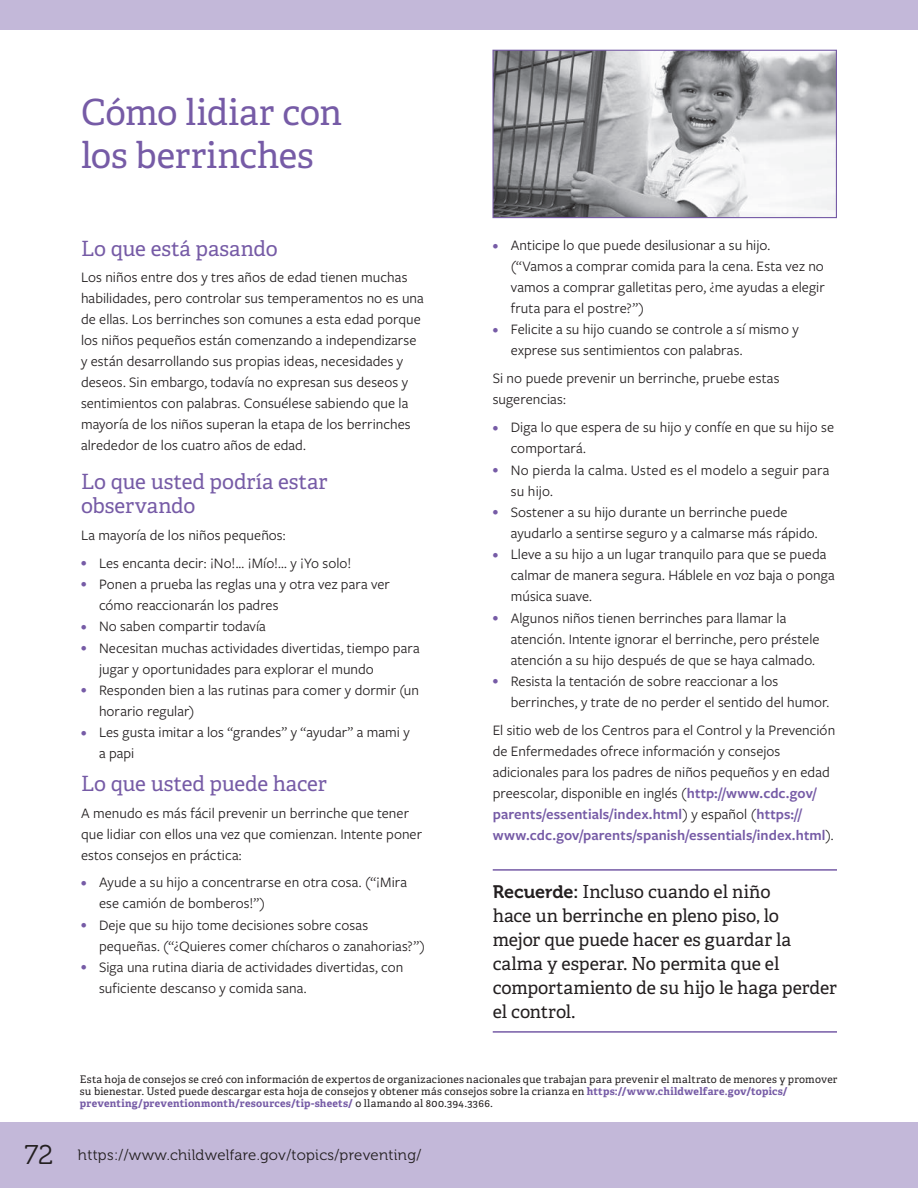
<style>
.page{position:relative;width:918px;height:1188px;background:#fff}
.page>*{position:absolute;margin:0;border:0;box-sizing:border-box;transform-origin:0 0}
.t1{font:36px/43.2px "Adelle";letter-spacing:-.005em;color:#765ba6}
.t2{font:21px "Adelle";letter-spacing:-.005em;color:#765ba6}
.t3{font:21px/24px "Adelle PE";letter-spacing:-.005em;color:#765ba6}
.t4{font:18px/24px "Adelle";letter-spacing:-.005em;color:#231f20}
.t5{font:15px/21px "Freight Sans Pro";letter-spacing:.005em;color:#231f20}
.t6{font:15px "Museo 300";letter-spacing:.02em;color:#231f20}
.t7{font:10.5px/12px "Adelle";letter-spacing:.02em;color:#231f20}
.s1{font-size:12px;color:#765ba6}
.s2{font-weight:600;color:#765ba6}
.s3{font-family:"Museo 700"}
.s4{font-weight:700;color:#765ba6}
.s5{font-size:27px}
</style>
<div class="page">
<div style="left:0;top:1123px;width:918px;height:65px;background:#c3b8d9"></div>
<div style="left:0;top:0;width:918px;height:29px;background:#c3b8d9"></div>
<hr style="left:493px;top:869px;width:344px;height:2px;background:#765ba6">
<hr style="left:493px;top:1031px;width:344px;height:2px;background:#765ba6">
<img style="left:494px;top:52px;width:341px;height:164px">
<div style="left:492px;top:50px;width:345px;height:168px;border:1px solid #765ba6"></div>
<h1 class="t1" style="left:81px;top:91px;width:263px">Cómo lidiar con los berrinches</h1>
<h2 class="t2" style="left:81px;top:235px;width:198px">Lo que está pasando</h2>
<p class="t5" style="left:81px;top:266px;width:344px">Los niños entre dos y tres años de edad tienen muchas habilidades, pero controlar sus temperamentos no es una de ellas. Los berrinches son comunes a esta edad porque los niños pequeños están comenzando a independizarse y están desarrollando sus propias ideas, necesidades y deseos. Sin embargo, todavía no expresan sus deseos y sentimientos con palabras. Consuélese sabiendo que la mayoría de los niños superan la etapa de los berrinches alrededor de los cuatro años de edad.</p>
<h2 class="t3" style="left:81px;top:469px;width:248px">Lo que usted podría estar observando</h2>
<p class="t5" style="left:81px;top:524px;width:206px">La mayoría de los niños pequeños:</p>
<p class="t5" style="left:81px;top:552px;width:272px"><span class="s1">•</span> Les encanta decir: ¡No!... ¡Mío!... y ¡Yo solo!</p>
<p class="t5" style="left:99px;top:573px;width:292px;text-indent:-18px"><span class="s1">•</span> Ponen a prueba las reglas una y otra vez para ver cómo reaccionarán los padres</p>
<p class="t5" style="left:81px;top:615px;width:186px"><span class="s1">•</span> No saben compartir todavía</p>
<p class="t5" style="left:99px;top:637px;width:322px;text-indent:-18px"><span class="s1">•</span> Necesitan muchas actividades divertidas, tiempo para jugar y oportunidades para explorar el mundo</p>
<p class="t5" style="left:99px;top:679px;width:321px;text-indent:-18px"><span class="s1">•</span> Responden bien a las rutinas para comer y dormir (un horario regular)</p>
<p class="t5" style="left:99px;top:721px;width:312px;text-indent:-18px"><span class="s1">•</span> Les gusta imitar a los “grandes” y “ayudar” a mami y a papi</p>
<h2 class="t2" style="left:81px;top:771px;width:247px">Lo que usted puede hacer</h2>
<p class="t5" style="left:81px;top:802px;width:343px">A menudo es más fácil prevenir un berrinche que tener que lidiar con ellos una vez que comienzan. Intente poner estos consejos en práctica:</p>
<p class="t5" style="left:99px;top:871px;width:310px;text-indent:-18px"><span class="s1">•</span> Ayude a su hijo a concentrarse en otra cosa. (“¡Mira ese camión de bomberos!”)</p>
<p class="t5" style="left:99px;top:914px;width:327px;text-indent:-18px"><span class="s1">•</span> Deje que su hijo tome decisiones sobre cosas pequeñas. (“¿Quieres comer chícharos o zanahorias?”)</p>
<p class="t5" style="left:99px;top:956px;width:306px;text-indent:-18px"><span class="s1">•</span> Siga una rutina diaria de actividades divertidas, con suficiente descanso y comida sana.</p>
<p class="t5" style="left:511px;top:234px;width:315px;text-indent:-18px"><span class="s1">•</span> Anticipe lo que puede desilusionar a su hijo. (“Vamos a comprar comida para la cena. Esta vez no vamos a comprar galletitas pero, ¿me ayudas a elegir fruta para el postre?”)</p>
<p class="t5" style="left:511px;top:318px;width:290px;text-indent:-18px"><span class="s1">•</span> Felicite a su hijo cuando se controle a sí mismo y exprese sus sentimientos con palabras.</p>
<p class="t5" style="left:493px;top:367px;width:288px">Si no puede prevenir un berrinche, pruebe estas sugerencias:</p>
<p class="t5" style="left:511px;top:416px;width:325px;text-indent:-18px"><span class="s1">•</span> Diga lo que espera de su hijo y confíe en que su hijo se comportará.</p>
<p class="t5" style="left:511px;top:459px;width:320px;text-indent:-18px"><span class="s1">•</span> No pierda la calma. Usted es el modelo a seguir para su hijo.</p>
<p class="t5" style="left:511px;top:501px;width:308px;text-indent:-18px"><span class="s1">•</span> Sostener a su hijo durante un berrinche puede ayudarlo a sentirse seguro y a calmarse más rápido.</p>
<p class="t5" style="left:511px;top:543px;width:325px;text-indent:-18px"><span class="s1">•</span> Lleve a su hijo a un lugar tranquilo para que se pueda calmar de manera segura. Háblele en voz baja o ponga música suave.</p>
<p class="t5" style="left:511px;top:607px;width:310px;text-indent:-18px"><span class="s1">•</span> Algunos niños tienen berrinches para llamar la atención. Intente ignorar el berrinche, pero préstele atención a su hijo después de que se haya calmado.</p>
<p class="t5" style="left:511px;top:670px;width:320px;text-indent:-18px"><span class="s1">•</span> Resista la tentación de sobre reaccionar a los berrinches, y trate de no perder el sentido del humor.</p>
<p class="t5" style="left:493px;top:719px;width:344px">El sitio web de los Centros para el Control y la Prevención de Enfermedades ofrece información y consejos adicionales para los padres de niños pequeños y en edad preescolar, disponible en inglés (<span class="s2">http://www.cdc.gov/ parents/essentials/index.html</span>) y español (<span class="s2">https:// www.cdc.gov/parents/spanish/essentials/index.html</span>).</p>
<p class="t4" style="left:493px;top:880px;width:346px"><span class="s3">Recuerde:</span> Incluso cuando el niño<br>hace un berrinche en pleno piso, lo<br>mejor que puede hacer es guardar la calma y esperar. No permita que el comportamiento de su hijo le haga perder el control.</p>
<p class="t7" style="left:80px;top:1073px;width:759px">Esta hoja de consejos se creó con información de expertos de organizaciones nacionales que trabajan para prevenir el maltrato de menores y promover su bienestar. Usted puede descargar esta hoja de consejos y obtener más consejos sobre la crianza en <span class="s4">https://www.childwelfare.gov/topics/ preventing/preventionmonth/resources/tip-sheets/</span> o llamando al 800.394.3366.</p>
<p class="t6" style="left:25px;top:1146px;width:398px"><span class="s5">72</span> https://www.childwelfare.gov/topics/preventing/</p>
</div>
